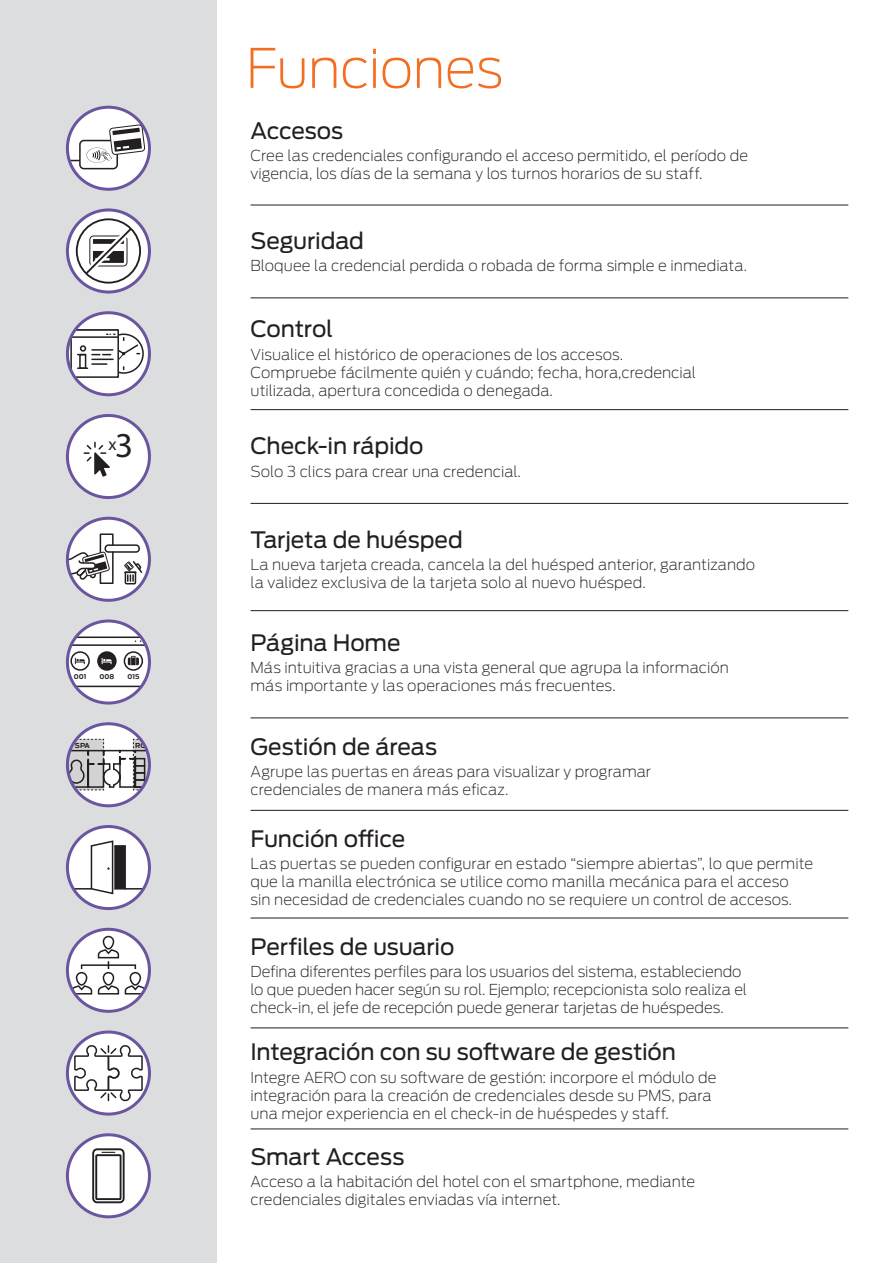
<style>
.page{position:relative;width:893px;height:1263px;background:#fff}
.page>*{position:absolute;margin:0;border:0;box-sizing:border-box;transform-origin:0 0}
.t1{font:200 54px "Antenna";letter-spacing:-.015em;color:#f36e21}
.t2{font:22.5px "Antenna";letter-spacing:-.01em;color:#231f20}
.t3{font:17.55px "Myriad Pro";color:#231f20}
.t4{font:200 15px/18px "Antenna";color:#231f20}
.t5{font:700 6.9px "Antenna";color:#231f20}
.t6{font:700 6.45px "Antenna";color:#231f20}
.s1{font-size:35.1px}
</style>
<div class="page">
<div style="left:0;top:0;width:217px;height:1263px;background:#dcdddf"></div>
<div style="left:67px;top:1135px;width:82px;height:82px;background:#fff;border-radius:50%"></div>
<div style="left:66px;top:1133px;width:85px;height:85px;border:3px solid #6c559f;border-radius:50%"></div>
<div style="left:67px;top:107px;width:82px;height:82px;background:#fff;border-radius:50%"></div>
<svg style="left:67px;top:158px;width:12px;height:4px"></svg>
<div style="left:79px;top:140px;width:39px;height:29px;border:2px solid #231f20;border-radius:4px"></div>
<svg style="left:87px;top:124px;width:59px;height:39px"></svg>
<div style="left:66px;top:106px;width:85px;height:85px;border:3px solid #6c559f;border-radius:50%"></div>
<svg style="left:67px;top:210px;width:82px;height:82px"></svg>
<svg style="left:75px;top:217px;width:67px;height:67px;background:#c9c8cb"></svg>
<div style="left:66px;top:208px;width:85px;height:85px;border:3px solid #6c559f;border-radius:50%"></div>
<div style="left:67px;top:313px;width:82px;height:82px;background:#fff;border-radius:50%"></div>
<div style="left:70px;top:329px;width:49px;height:49px;border:2px solid #231f20"></div>
<hr style="left:71px;top:336px;width:47px;height:2px;background:#231f20">
<svg style="left:78px;top:333px;width:66px;height:41px"></svg>
<div style="left:80px;top:345px;width:6px;height:7px;border:2px solid #231f20;border-radius:50%"></div>
<div style="left:79px;top:354px;width:7px;height:15px;border:2px solid #231f20"></div>
<div style="left:66px;top:311px;width:85px;height:85px;border:3px solid #6c559f;border-radius:50%"></div>
<div style="left:67px;top:415px;width:82px;height:82px;background:#fff;border-radius:50%"></div>
<svg style="left:84px;top:442px;width:26px;height:35px"></svg>
<div style="left:66px;top:414px;width:85px;height:85px;border:3px solid #6c559f;border-radius:50%"></div>
<div style="left:67px;top:518px;width:82px;height:82px;background:#fff;border-radius:50%"></div>
<div style="left:105px;top:544px;width:35px;height:9px;border:2px solid #231f20;border-radius:3px"></div>
<svg style="left:67px;top:533px;width:47px;height:52px"></svg>
<svg style="left:124px;top:561px;width:20px;height:24px"></svg>
<div style="left:66px;top:517px;width:85px;height:85px;border:3px solid #6c559f;border-radius:50%"></div>
<div style="left:67px;top:621px;width:82px;height:82px;background:#fff;border-radius:50%"></div>
<svg style="left:67px;top:636px;width:82px;height:52px"></svg>
<div style="left:66px;top:619px;width:85px;height:85px;border:3px solid #6c559f;border-radius:50%"></div>
<svg style="left:67px;top:724px;width:82px;height:82px"></svg>
<svg style="left:67px;top:739px;width:83px;height:52px"></svg>
<div style="left:66px;top:722px;width:85px;height:85px;border:3px solid #6c559f;border-radius:50%"></div>
<div style="left:67px;top:929px;width:82px;height:82px;background:#fff;border-radius:50%"></div>
<div style="left:81px;top:964px;width:55px;height:6px;border:2px solid #231f20"></div>
<div style="left:130px;top:972px;width:11px;height:14px;border:2px solid #231f20;border-radius:5px"></div>
<div style="left:103px;top:972px;width:11px;height:14px;border:2px solid #231f20;border-radius:5px"></div>
<div style="left:103px;top:936px;width:11px;height:13px;border:2px solid #231f20;border-radius:5px"></div>
<svg style="left:97px;top:950px;width:23px;height:19px"></svg>
<div style="left:76px;top:972px;width:11px;height:14px;border:2px solid #231f20;border-radius:5px"></div>
<svg style="left:70px;top:986px;width:77px;height:9px"></svg>
<div style="left:66px;top:928px;width:85px;height:85px;border:3px solid #6c559f;border-radius:50%"></div>
<svg style="left:67px;top:1032px;width:82px;height:82px"></svg>
<svg style="left:73px;top:1043px;width:71px;height:60px;background:#d8d6d9"></svg>
<div style="left:66px;top:1030px;width:85px;height:85px;border:3px solid #6c559f;border-radius:50%"></div>
<div style="left:67px;top:826px;width:82px;height:82px;background:#fff;border-radius:50%"></div>
<div style="left:114px;top:845px;width:12px;height:44px;background:#231f20;border:2px solid #231f20"></div>
<svg style="left:67px;top:839px;width:47px;height:56px"></svg>
<svg style="left:125px;top:888px;width:21px;height:1px"></svg>
<div style="left:66px;top:825px;width:85px;height:85px;border:3px solid #6c559f;border-radius:50%"></div>
<svg style="left:92px;top:1148px;width:32px;height:55px"></svg>
<hr style="left:251px;top:205px;width:597px;height:1px;background:#231f20">
<hr style="left:251px;top:297px;width:597px;height:1px;background:#231f20">
<hr style="left:251px;top:409px;width:597px;height:1px;background:#231f20">
<hr style="left:251px;top:503px;width:597px;height:1px;background:#231f20">
<hr style="left:251px;top:610px;width:597px;height:1px;background:#231f20">
<hr style="left:251px;top:717px;width:597px;height:1px;background:#231f20">
<hr style="left:251px;top:810px;width:597px;height:1px;background:#231f20">
<hr style="left:251px;top:918px;width:597px;height:1px;background:#231f20">
<hr style="left:251px;top:1027px;width:597px;height:1px;background:#231f20">
<hr style="left:251px;top:1128px;width:597px;height:1px;background:#231f20">
<p class="t3" style="left:109px;top:433px;width:26px">x<span class="s1">3</span></p>
<p class="t6" style="left:74px;top:673px;width:14px">001</p>
<p class="t6" style="left:100px;top:673px;width:16px">008</p>
<p class="t6" style="left:127px;top:673px;width:14px">015</p>
<p class="t5" style="left:75px;top:740px;width:17px">SPA</p>
<p class="t5" style="left:135px;top:740px;width:25px">ROOM</p>
<h1 class="t1" style="left:246px;top:33px;width:259px">Funciones</h1>
<h2 class="t2" style="left:251px;top:116px;width:94px">Accesos</h2>
<p class="t4" style="left:251px;top:146px;width:499px">Cree las credenciales configurando el acceso permitido, el período de vigencia, los días de la semana y los turnos horarios de su staff.</p>
<h2 class="t2" style="left:251px;top:226px;width:115px">Seguridad</h2>
<p class="t4" style="left:251px;top:256px;width:498px">Bloquee la credencial perdida o robada de forma simple e inmediata.</p>
<h2 class="t2" style="left:251px;top:314px;width:84px">Control</h2>
<p class="t4" style="left:251px;top:345px;width:447px">Visualice el histórico de operaciones de los accesos.<br>Compruebe fácilmente quién y cuándo; fecha, hora,credencial utilizada, apertura concedida o denegada.</p>
<h2 class="t2" style="left:251px;top:431px;width:175px">Check-in rápido</h2>
<p class="t4" style="left:251px;top:462px;width:272px">Solo 3 clics para crear una credencial.</p>
<h2 class="t2" style="left:251px;top:525px;width:214px">Tarjeta de huésped</h2>
<p class="t4" style="left:251px;top:555px;width:506px">La nueva tarjeta creada, cancela la del huésped anterior, garantizando la validez exclusiva de la tarjeta solo al nuevo huésped.</p>
<h2 class="t2" style="left:251px;top:628px;width:152px">Página Home</h2>
<p class="t4" style="left:251px;top:658px;width:480px">Más intuitiva gracias a una vista general que agrupa la información más importante y las operaciones más frecuentes.</p>
<h2 class="t2" style="left:251px;top:732px;width:188px">Gestión de áreas</h2>
<p class="t4" style="left:251px;top:762px;width:402px">Agrupe las puertas en áreas para visualizar y programar credenciales de manera más eficaz.</p>
<h2 class="t2" style="left:251px;top:824px;width:156px">Función office</h2>
<p class="t4" style="left:251px;top:854px;width:564px">Las puertas se pueden configurar en estado “siempre abiertas”, lo que permite que la manilla electrónica se utilice como manilla mecánica para el acceso<br>sin necesidad de credenciales cuando no se requiere un control de accesos.</p>
<h2 class="t2" style="left:251px;top:931px;width:205px">Perfiles de usuario</h2>
<p class="t4" style="left:251px;top:962px;width:498px">Defina diferentes perfiles para los usuarios del sistema, estableciendo lo que pueden hacer según su rol. Ejemplo; recepcionista solo realiza el check‑in, el jefe de recepción puede generar tarjetas de huéspedes.</p>
<h2 class="t2" style="left:251px;top:1037px;width:427px">Integración con su software de gestión</h2>
<p class="t4" style="left:251px;top:1068px;width:467px">Integre AERO con su software de gestión: incorpore el módulo de integración para la creación de credenciales desde su PMS, para una mejor experiencia en el check-in de huéspedes y staff.</p>
<h2 class="t2" style="left:251px;top:1141px;width:155px">Smart Access</h2>
<p class="t4" style="left:251px;top:1172px;width:446px">Acceso a la habitación del hotel con el smartphone, mediante credenciales digitales enviadas vía internet.</p>
</div>
